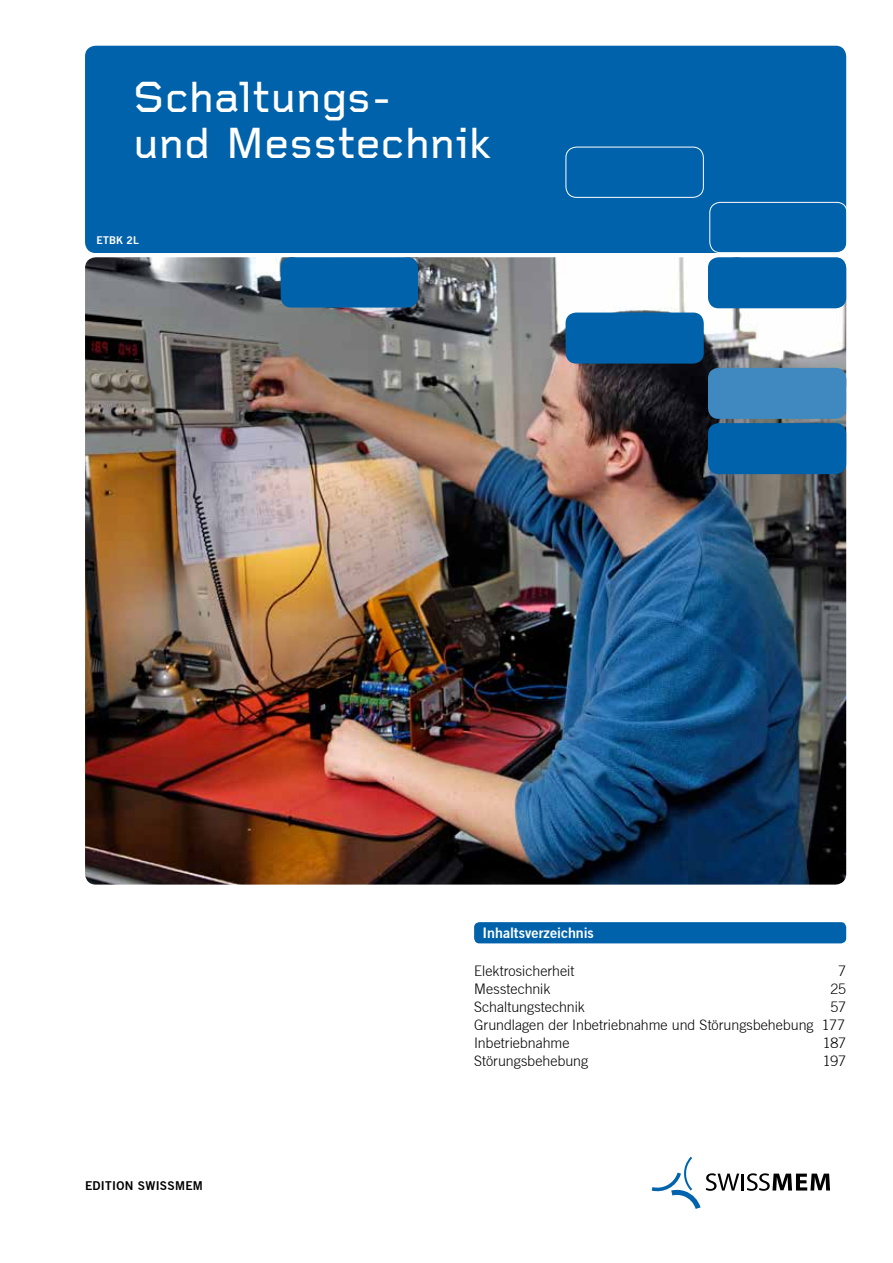
<style>
.page{position:relative;width:893px;height:1263px;background:#fff}
.page>*{position:absolute;margin:0;border:0;box-sizing:border-box;transform-origin:0 0}
.t1{font:500 45px/45.2px "Foundry Gridnik";letter-spacing:.005em;color:#fff}
.t2{font:300 14.25px/18px "Trade Gothic";color:#000;text-align:justify}
.t3{font:14.25px "Trade Gothic Bold Two";letter-spacing:-.005em;color:#fff}
.t4{font:12px "Trade Gothic Bold Two";letter-spacing:.02em;color:#000}
.t5{font:10.5px "Trade Gothic Bold Two";letter-spacing:.01em;color:#fff}
</style>
<div class="page">
<img style="left:85px;top:257px;width:761px;height:628px">
<div style="left:85px;top:46px;width:761px;height:207px;background:#0062aa;border-radius:11px"></div>
<div style="left:566px;top:313px;width:138px;height:51px;background:#0062aa;border-radius:11px"></div>
<div style="left:708px;top:257px;width:138px;height:51px;background:#0062aa;border-radius:11px"></div>
<div style="left:709px;top:202px;width:139px;height:51px;border:1px solid #fff;border-radius:11px"></div>
<div style="left:566px;top:147px;width:138px;height:51px;border:1px solid #fff;border-radius:11px"></div>
<div style="left:708px;top:423px;width:138px;height:51px;background:#0062aa;border-radius:11px"></div>
<div style="left:281px;top:257px;width:137px;height:51px;background:#0062aa;border-radius:11px"></div>
<div style="left:474px;top:922px;width:372px;height:21px;background:#0062aa;border-radius:5px"></div>
<div style="left:708px;top:368px;width:138px;height:51px;background:#4089c0;border-radius:11px"></div>
<svg style="left:652px;top:1157px;width:48px;height:52px"></svg>
<svg style="left:706px;top:1173px;width:33px;height:18px"></svg>
<hr style="left:741px;top:1173px;width:3px;height:17px;background:#000">
<svg style="left:747px;top:1173px;width:83px;height:18px"></svg>
<h1 class="t1" style="left:133px;top:77px;width:360px">Schaltungs-<br>und Messtechnik</h1>
<p class="t5" style="left:96px;top:234px;width:44px">ETBK 2L</p>
<p class="t4" style="left:85px;top:1178px;width:119px">EDITION SWISSMEM</p>
<p class="t3" style="left:483px;top:924px;width:113px">Inhaltsverzeichnis</p>
<p class="t2" style="left:474px;top:962px;width:102px">Elektrosicherheit</p>
<p class="t2" style="left:838px;top:962px;width:9px">7</p>
<p class="t2" style="left:474px;top:980px;width:78px">Messtechnik</p>
<p class="t2" style="left:830px;top:980px;width:17px">25</p>
<p class="t2" style="left:474px;top:998px;width:112px">Schaltungstechnik</p>
<p class="t2" style="left:474px;top:998px;width:374px;text-indent:356px">57<br>Grundlagen der Inbetriebnahme und Störungsbehebung 177<br>Inbetriebnahme</p>
<p class="t2" style="left:823px;top:1034px;width:25px">187</p>
<p class="t2" style="left:474px;top:1052px;width:116px">Störungsbehebung</p>
<p class="t2" style="left:823px;top:1052px;width:25px">197</p>
</div>
